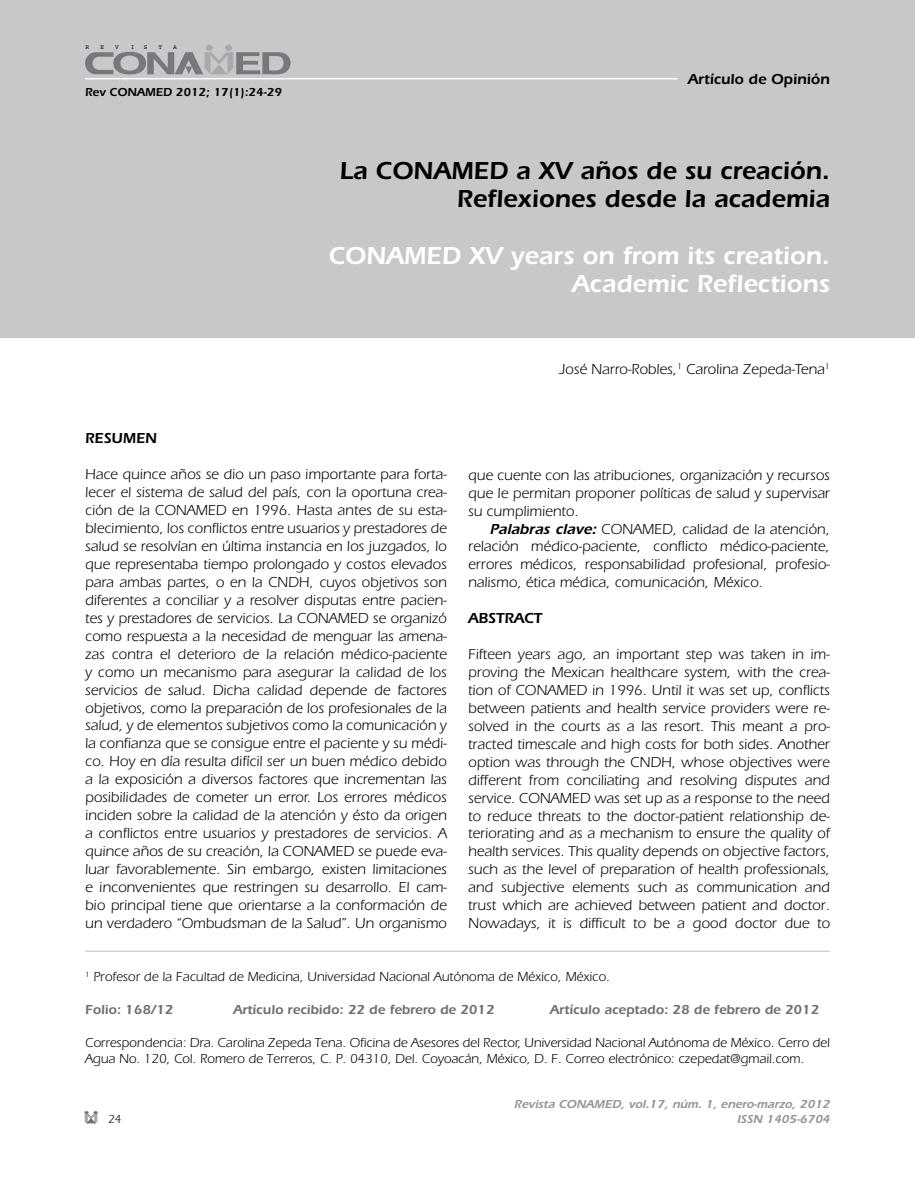
<style>
.page{position:relative;width:915px;height:1191px;background:#fff}
.page>*{position:absolute;margin:0;border:0;box-sizing:border-box;transform-origin:0 0}
.t1{font:600 25.35px/28.3px "Itc Eras";color:#000;text-align:right}
.t2{font:600 25.35px/28.3px "Itc Eras";color:#fff;text-align:right}
.t3{font:15px/18px "Itc Eras";color:#000;text-align:justify}
.t4{font:600 15px "Itc Eras";color:#000}
.t5{font:13.5px/16.5px "Itc Eras";letter-spacing:-.005em;color:#000}
.t6{font:600 13.5px "Itc Eras";color:#6d6f71}
.t7{font:italic 600 12px/15px "Itc Eras";color:#939598;text-align:right}
.t8{font:600 12px "Itc Eras";color:#000}
.t9{font:12px "Itc Eras";color:#000}
.t10{font:6.3px "Courier";color:#000}
.s1{font-weight:600;font-style:italic}
</style>
<div class="page">
<div style="left:0;top:0;width:914px;height:337px;background:#c6c8ca"></div>
<div style="left:206px;top:45px;width:7px;height:6px;background:#a7a9ac;border-radius:50%"></div>
<div style="left:225px;top:45px;width:7px;height:6px;background:#a7a9ac;border-radius:50%"></div>
<svg style="left:85px;top:52px;width:205px;height:22px"></svg>
<hr style="left:85px;top:78px;width:592px;height:1px;background:#fff">
<hr style="left:85px;top:950px;width:744px;height:2px;background:#d1d3d4">
<svg style="left:85px;top:1111px;width:12px;height:12px"></svg>
<p class="t10" style="left:85px;top:42px;width:5px">R</p>
<p class="t10" style="left:100px;top:42px;width:5px">E</p>
<p class="t10" style="left:115px;top:42px;width:5px">V</p>
<p class="t10" style="left:131px;top:42px;width:5px">I</p>
<p class="t10" style="left:144px;top:42px;width:5px">S</p>
<p class="t10" style="left:158px;top:42px;width:5px">T</p>
<p class="t10" style="left:173px;top:42px;width:5px">A</p>
<p class="t8" style="left:85px;top:85px;width:198px">Rev CONAMED 2012; 17(1):24-29</p>
<p class="t4" style="left:687px;top:71px;width:143px">Artículo de Opinión</p>
<h1 class="t1" style="left:339px;top:156px;width:491px">La CONAMED a XV años de su creación.<br>Reflexiones desde la academia</h1>
<h1 class="t2" style="left:328px;top:241px;width:503px">CONAMED XV years on from its creation.<br>Academic Reflections</h1>
<p class="t3" style="left:559px;top:360px;width:271px">José Narro-Robles,<sup>1</sup> Carolina Zepeda-Tena<sup>1</sup></p>
<p class="t4" style="left:85px;top:430px;width:73px">RESUMEN</p>
<p class="t3" style="left:85px;top:465px;width:363px">Hace quince años se dio un paso importante para forta&shy;lecer el sistema de salud del país, con la oportuna crea&shy;ción de la CONAMED en 1996. Hasta antes de su esta&shy;blecimiento, los conflictos entre usuarios y prestadores de salud se resolvían en última instancia en los juzgados, lo que representaba tiempo prolongado y costos elevados para ambas partes, o en la CNDH, cuyos objetivos son diferentes a conciliar y a resolver disputas entre pacien&shy;tes y prestadores de servicios. La CONAMED se organizó como respuesta a la necesidad de menguar las amena&shy;zas contra el deterioro de la relación médico-paciente y como un mecanismo para asegurar la calidad de los servicios de salud. Dicha calidad depende de factores objetivos, como la preparación de los profesionales de la salud, y de elementos subjetivos como la comunicación y la confianza que se consigue entre el paciente y su médi&shy;co. Hoy en día resulta difícil ser un buen médico debido a la exposición a diversos factores que incrementan las posibilidades de cometer un error. Los errores médicos inciden sobre la calidad de la atención y ésto da origen a conflictos entre usuarios y prestadores de servicios. A quince años de su creación, la CONAMED se puede eva&shy;luar favorablemente. Sin embargo, existen limitaciones e inconvenientes que restringen su desarrollo. El cam&shy;bio principal tiene que orientarse a la conformación de un verdadero “Ombudsman de la Salud”. Un organismo</p>
<p class="t3" style="left:468px;top:466px;width:363px">que cuente con las atribuciones, organización y recursos que le permitan proponer políticas de salud y supervisar su cumplimiento.</p>
<p class="t3" style="left:468px;top:520px;width:363px;text-indent:21px"><span class="s1">Palabras clave:</span> CONAMED, calidad de la atención, relación médico-paciente, conflicto médico-paciente, errores médicos, responsabilidad profesional, profesio&shy;nalismo, ética médica, comunicación, México.</p>
<p class="t4" style="left:468px;top:609px;width:76px">ABSTRACT</p>
<p class="t3" style="left:468px;top:645px;width:363px">Fifteen years ago, an important step was taken in im&shy;proving the Mexican healthcare system, with the crea&shy;tion of CONAMED in 1996. Until it was set up, conflicts between patients and health service providers were re&shy;solved in the courts as a las resort. This meant a pro&shy;tracted timescale and high costs for both sides. Another option was through the CNDH, whose objectives were different from conciliating and resolving disputes and service. CONAMED was set up as a response to the need to reduce threats to the doctor-patient relationship de&shy;teriorating and as a mechanism to ensure the quality of health services. This quality depends on objective factors, such as the level of preparation of health professionals, and subjective elements such as communication and trust which are achieved between patient and doctor.<br>Nowadays, it is difficult to be a good doctor due to</p>
<p class="t5" style="left:85px;top:968px;width:526px"><sup>1</sup> Profesor de la Facultad de Medicina, Universidad Nacional Autónoma de México, México.</p>
<p class="t6" style="left:85px;top:1001px;width:90px">Folio: 168/12</p>
<p class="t6" style="left:233px;top:1001px;width:263px">Artículo recibido: 22 de febrero de 2012</p>
<p class="t6" style="left:549px;top:1001px;width:271px">Artículo aceptado: 28 de febrero de 2012</p>
<p class="t5" style="left:85px;top:1034px;width:746px">Correspondencia: Dra. Carolina Zepeda Tena. Oficina de Asesores del Rector, Universidad Nacional Autónoma de México. Cerro del<br>Agua No. 120, Col. Romero de Terreros, C. P. 04310, Del. Coyoacán, México, D. F. Correo electrónico: czepedat@gmail.com.</p>
<p class="t9" style="left:108px;top:1112px;width:15px">24</p>
<p class="t7" style="left:514px;top:1096px;width:320px">Revista CONAMED, vol.17, núm. 1, enero-marzo, 2012<br>ISSN 1405-6704</p>
</div>
